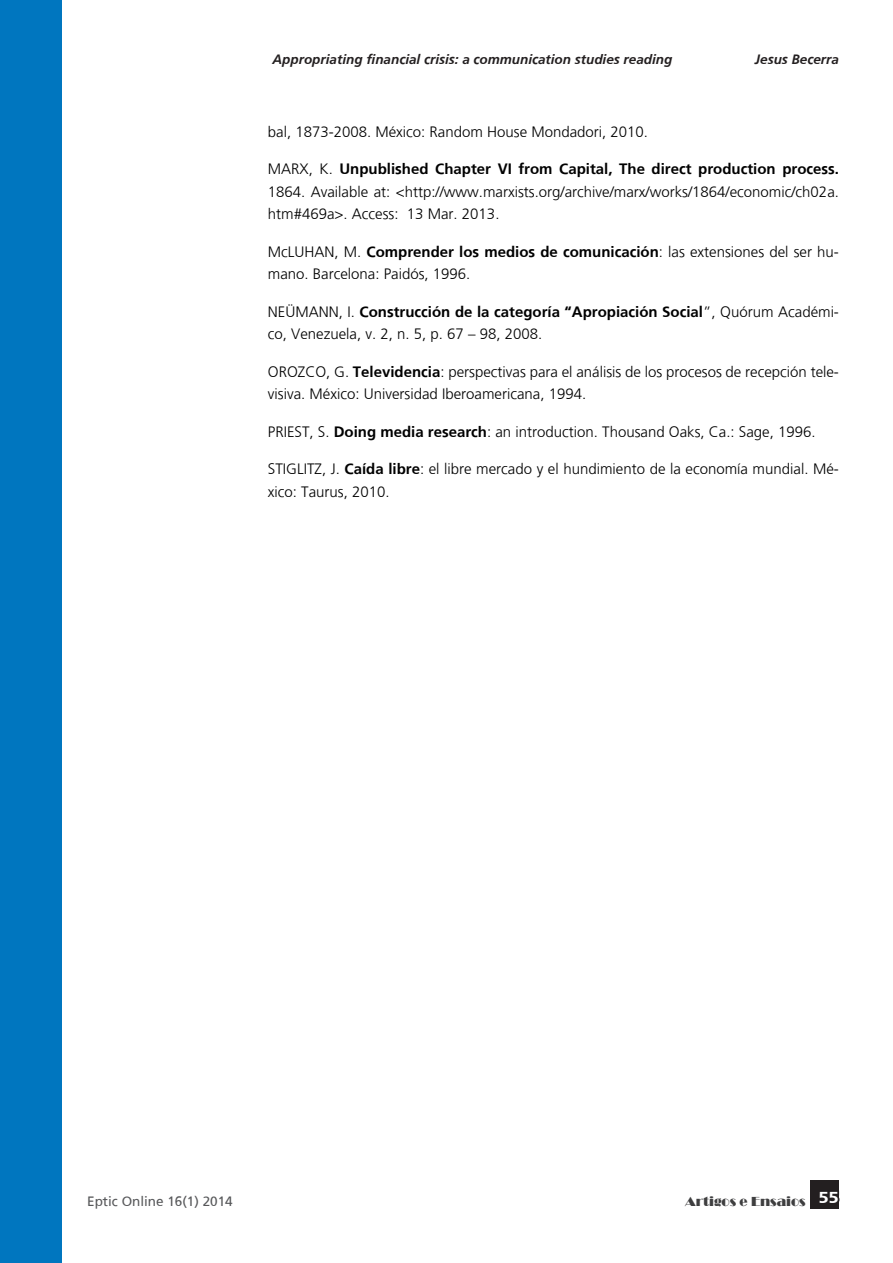
<style>
.page{position:relative;width:893px;height:1263px;background:#fff}
.page>*{position:absolute;margin:0;border:0;box-sizing:border-box;transform-origin:0 0}
.rev_artigo{font:300 15px/22.5px "Frutiger";color:#000}
.t1{font:italic 700 13.5px "Frutiger";color:#231f20}
.t2{font:13.5px "Frutiger";color:#57585a}
.t3{font:13.5px "Broadway";color:#3e3e3f}
.s1{font-weight:700}
</style>
<div class="page">
<div style="left:811px;top:1180px;width:28px;height:29px;background:#231f20"></div>
<div style="left:0;top:0;width:62px;height:1263px;background:#0076bf"></div>
<p class="t1" style="left:273px;top:52px;width:401px">Appropriating financial crisis: a communication studies reading</p>
<p class="t1" style="left:755px;top:52px;width:86px">Jesus Becerra</p>
<p class="rev_artigo" style="left:268px;top:120px;width:382px">bal, 1873-2008. México: Random House Mondadori, 2010.</p>
<p class="rev_artigo" style="left:268px;top:158px;width:573px;text-align:justify">MARX, K. <span class="s1">Unpublished Chapter VI from Capital, The direct production process.<br></span>1864. Available at: &lt;http://www.marxists.org/archive/marx/works/1864/economic/ch02a. htm#469a&gt;. Access: 13 Mar. 2013.</p>
<p class="rev_artigo" style="left:268px;top:240px;width:573px">McLUHAN, M. <span class="s1">Comprender los medios de comunicación</span>: las extensiones del ser hu&shy;mano. Barcelona: Paidós, 1996.</p>
<p class="rev_artigo" style="left:268px;top:300px;width:573px">NEÜMANN, I. <span class="s1">Construcción de la categoría “Apropiación Social</span>”, Quórum Académi&shy;co, Venezuela, v. 2, n. 5, p. 67 – 98, 2008.</p>
<p class="rev_artigo" style="left:268px;top:360px;width:573px">OROZCO, G. <span class="s1">Televidencia</span>: perspectivas para el análisis de los procesos de recepción tele&shy;visiva. México: Universidad Iberoamericana, 1994.</p>
<p class="rev_artigo" style="left:268px;top:420px;width:549px">PRIEST, S. <span class="s1">Doing media research</span>: an introduction. Thousand Oaks, Ca.: Sage, 1996.</p>
<p class="rev_artigo" style="left:268px;top:458px;width:573px">STIGLITZ, J. <span class="s1">Caída libre</span>: el libre mercado y el hundimiento de la economía mundial. Mé&shy;xico: Taurus, 2010.</p>
<p class="t2" style="left:87px;top:1193px;width:147px">Eptic Online 16(1) 2014</p>
<p class="t3" style="left:685px;top:1194px;width:155px">Artigos e Ensaios <sup>55</sup></p>
</div>
